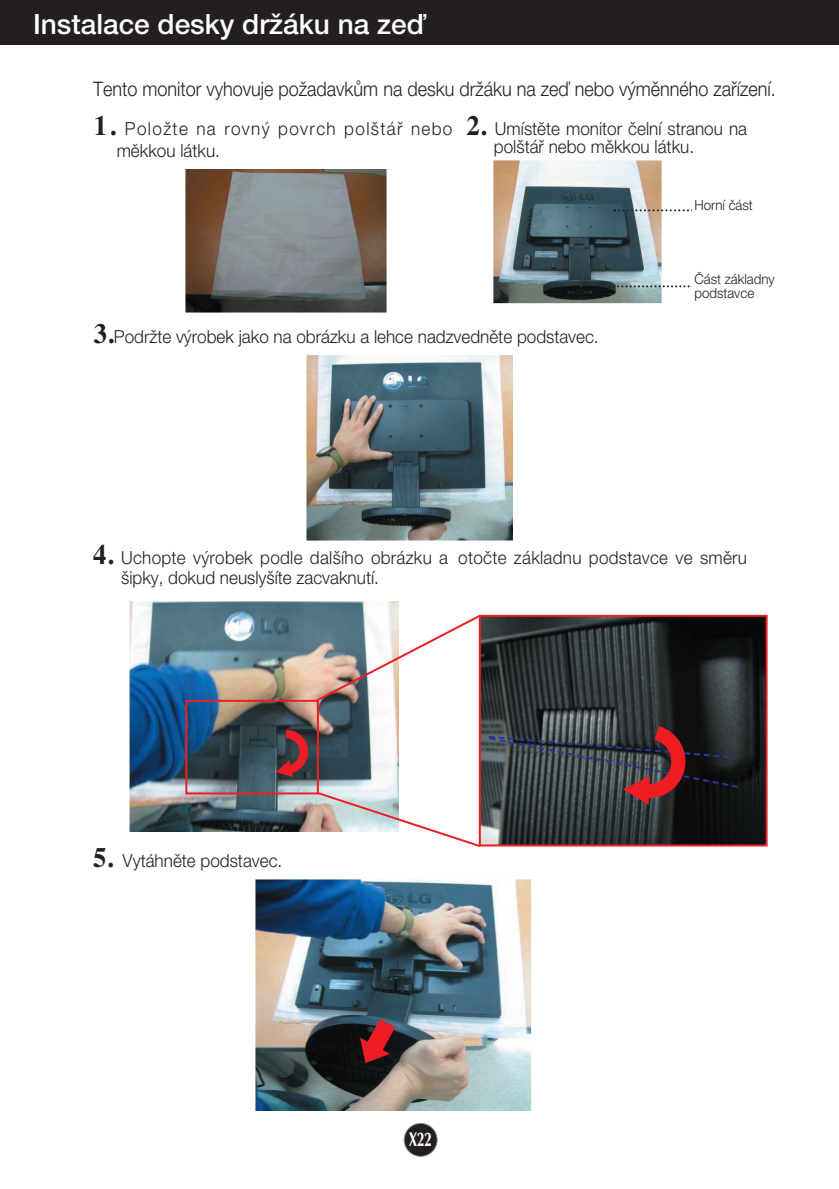
<style>
.page{position:relative;width:839px;height:1189px;background:#fff}
.page>*{position:absolute;margin:0;border:0;box-sizing:border-box;transform-origin:0 0}
.t1{font:500 28px "Helvetica Neue CE";color:#fff}
.t2{font:300 20px "Helvetica Neue CE";color:#231f20;scale:.9 1}
.t3{font:700 20px "Optima";color:#fff;scale:.7 1}
.t4{font:300 18px/18px "Helvetica Neue CE";color:#231f20;scale:.95 1}
.t5{font:300 18px/22px "Helvetica Neue CE";letter-spacing:.08em;color:#231f20;scale:.95 1}
.t6{font:300 14px/14px "Helvetica Neue CE";color:#231f20;scale:.95 1}
.s1{font-family:"Times";font-weight:700;font-size:28px}
</style>
<div class="page">
<div style="left:404px;top:1123px;width:33px;height:33px;background:#231f20;border-radius:50%"></div>
<div style="left:403px;top:1123px;width:34px;height:34px;border:2px solid #939598;border-radius:50%"></div>
<img style="left:185px;top:169px;width:202px;height:144px">
<img style="left:493px;top:161px;width:168px;height:143px">
<img style="left:306px;top:355px;width:206px;height:185px">
<img style="left:129px;top:601px;width:269px;height:230px">
<img style="left:482px;top:618px;width:282px;height:225px">
<div style="left:479px;top:615px;width:288px;height:231px;border:2px solid #ee1e24"></div>
<div style="left:185px;top:700px;width:134px;height:94px;border:2px solid #ee1e24"></div>
<svg style="left:314px;top:613px;width:168px;height:90px"></svg>
<img style="left:255px;top:879px;width:277px;height:231px">
<svg style="left:276px;top:721px;width:464px;height:126px"></svg>
<svg style="left:613px;top:209px;width:79px;height:2px"></svg>
<svg style="left:608px;top:285px;width:84px;height:2px"></svg>
<div style="left:0;top:0;width:839px;height:45px;background:#231f20"></div>
<svg style="left:360px;top:1019px;width:35px;height:44px;background:#862027"></svg>
<h1 class="t1" style="left:33px;top:14px;width:394px">Instalace desky drÏáku na zeì</h1>
<p class="t2" style="left:93px;top:81px;width:760px">Tento monitor vyhovuje poÏadavkÛm na desku drÏáku na zeì nebo v˘mûnného zafiízení.</p>
<p class="t5" style="left:117px;top:119px;width:355px;text-indent:-23px"><span class="s1">1.</span> PoloÏte na rovn˘ povrch pol‰táfi nebo mûkkou látku.</p>
<p class="t4" style="left:494px;top:121px;width:268px;text-indent:-28px"><span class="s1">2.</span> Umístûte monitor ãelní stranou na pol‰táfi nebo mûkkou látku.</p>
<p class="t6" style="left:694px;top:199px;width:63px">Horní ãást</p>
<p class="t4" style="left:94px;top:329px;width:533px"><span class="s1">3.</span>PodrÏte v˘robek jako na obrázku a lehce nadzvednûte podstavec.</p>
<p class="t6" style="left:694px;top:274px;width:86px">âást základny podstavce</p>
<p class="t4" style="left:121px;top:549px;width:660px;line-height:20px;text-indent:-28px"><span class="s1">4.</span> Uchopte v˘robek podle dal‰ího obrázku a otoãte základnu podstavce ve smûru ‰ipky, dokud neusly‰íte zacvaknutí.</p>
<p class="t4" style="left:93px;top:853px;width:201px"><span class="s1">5.</span> Vytáhnûte podstavec.</p>
<p class="t3" style="left:409px;top:1131px;width:35px">X22</p>
</div>
